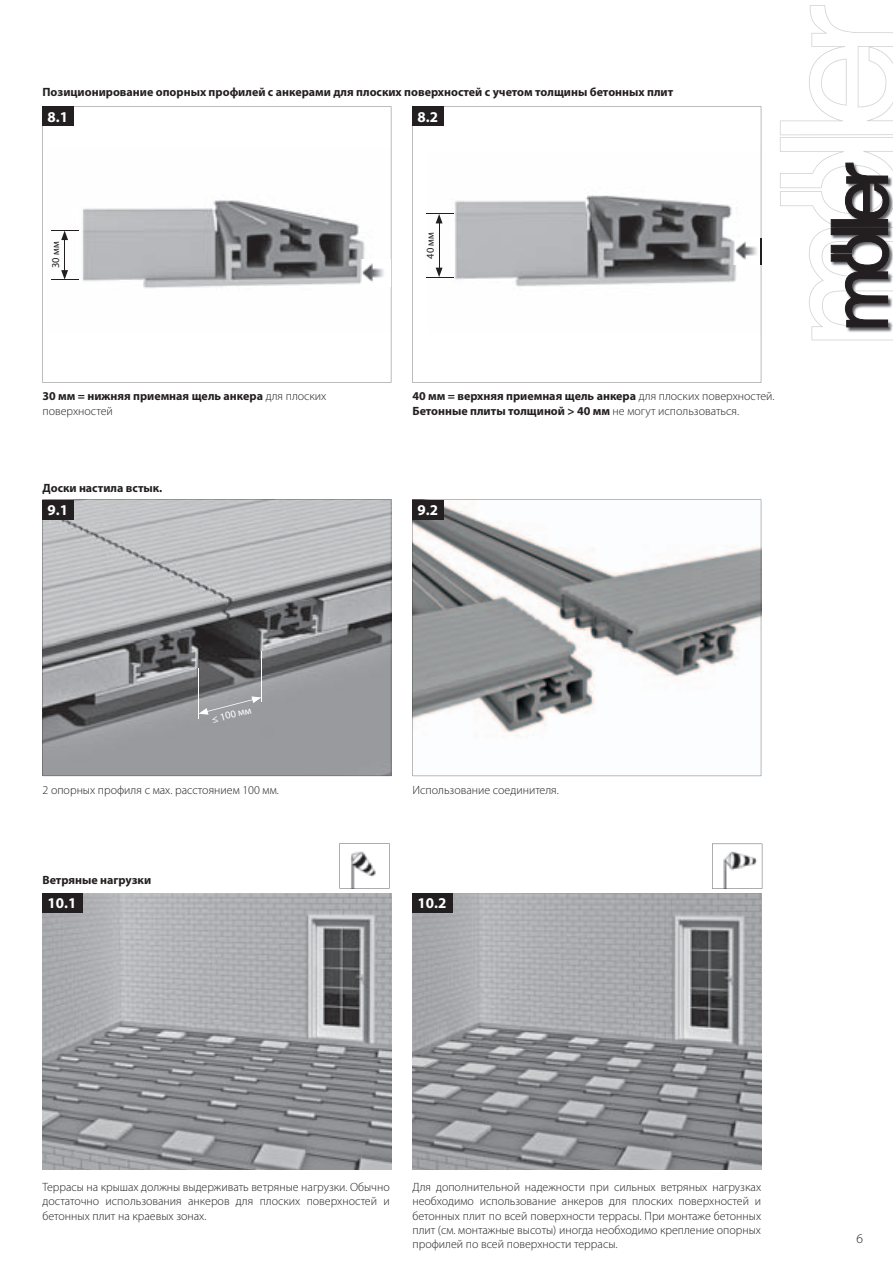
<style>
.page{position:relative;width:893px;height:1263px;background:#fff}
.page>*{position:absolute;margin:0;border:0;box-sizing:border-box;transform-origin:0 0}
.t1{font:700 15px "Myriad Pro";color:#fff}
.t2{font:300 13.5px "Myriad Pro";color:#231f20}
.t3{font:300 12px/14.2px "Myriad Pro";color:#231f20;text-align:justify}
.t4{font:700 12px/15px "Myriad Pro";color:#231f20}
.t5{font:10.5px "Myriad Pro";color:#231f20}
.t6{font:10.5px "Myriad Pro";color:#fff}
.s1{font-weight:300}
</style>
<div class="page">
<svg style="left:780px;top:5px;width:113px;height:335px"></svg>
<svg style="left:43px;top:500px;width:348px;height:276px;background:#9a9b9e"></svg>
<svg style="left:412px;top:500px;width:349px;height:276px"></svg>
<div style="left:43px;top:500px;width:31px;height:19px;background:#231f20"></div>
<div style="left:412px;top:500px;width:32px;height:19px;background:#231f20"></div>
<img style="left:43px;top:893px;width:348px;height:276px">
<img style="left:412px;top:893px;width:349px;height:276px">
<div style="left:43px;top:893px;width:40px;height:20px;background:#231f20"></div>
<div style="left:412px;top:893px;width:41px;height:20px;background:#231f20"></div>
<svg style="left:712px;top:844px;width:50px;height:45px"></svg>
<svg style="left:339px;top:843px;width:51px;height:45px"></svg>
<svg style="left:43px;top:106px;width:348px;height:277px"></svg>
<svg style="left:412px;top:106px;width:349px;height:277px"></svg>
<div style="left:43px;top:106px;width:31px;height:20px;background:#231f20"></div>
<div style="left:412px;top:106px;width:32px;height:20px;background:#231f20"></div>
<hr style="left:64px;top:238px;width:1px;height:34px;background:#231f20">
<svg style="left:52px;top:230px;width:27px;height:10px"></svg>
<svg style="left:52px;top:270px;width:27px;height:10px"></svg>
<hr style="left:439px;top:221px;width:1px;height:49px;background:#231f20">
<svg style="left:426px;top:213px;width:27px;height:10px"></svg>
<svg style="left:426px;top:268px;width:27px;height:10px"></svg>
<img style="left:358px;top:260px;width:33px;height:26px">
<img style="left:731px;top:238px;width:30px;height:26px">
<svg style="left:761px;top:238px;width:1px;height:26px"></svg>
<svg style="left:199px;top:696px;width:62px;height:19px"></svg>
<hr style="left:198px;top:668px;width:1px;height:51px;background:#fff">
<hr style="left:261px;top:651px;width:1px;height:51px;background:#fff">
<p class="t4" style="left:43px;top:85px;width:632px">Позиционирование опорных профилей с анкерами для плоских поверхностей с учетом толщины бетонных плит</p>
<p class="t1" style="left:48px;top:111px;width:22px">8.1</p>
<p class="t1" style="left:417px;top:111px;width:22px">8.2</p>
<p class="t5" style="left:49px;top:268px;width:28px;rotate:-90deg">30 мм</p>
<p class="t5" style="left:424px;top:259px;width:28px;rotate:-90deg">40 мм</p>
<p class="t4" style="left:43px;top:389px;width:285px">30 мм = нижняя приемная щель анкера <span class="s1">для плоских поверхностей</span></p>
<p class="t4" style="left:412px;top:389px;width:364px">40 мм = верхняя приемная щель анкера <span class="s1">для плоских поверхностей.<br></span>Бетонные плиты толщиной &gt; 40 мм <span class="s1">не могут использоваться.</span></p>
<p class="t4" style="left:43px;top:481px;width:121px">Доски настила встык.</p>
<p class="t1" style="left:48px;top:504px;width:22px">9.1</p>
<p class="t1" style="left:417px;top:504px;width:22px">9.2</p>
<p class="t6" style="left:210px;top:713px;width:42px;rotate:-14deg">≤ 100 мм</p>
<p class="t3" style="left:43px;top:782px;width:238px">2 опорных профиля с мах. расстоянием 100 мм.</p>
<p class="t3" style="left:412px;top:782px;width:148px">Использование соединителя.</p>
<p class="t4" style="left:43px;top:873px;width:110px">Ветряные нагрузки</p>
<p class="t1" style="left:48px;top:897px;width:30px">10.1</p>
<p class="t1" style="left:417px;top:897px;width:30px">10.2</p>
<p class="t3" style="left:43px;top:1180px;width:349px">Террасы на крышах должны выдерживать ветряные нагрузки. Обычно достаточно использования анкеров для плоских поверхностей и бетонных плит на краевых зонах.</p>
<p class="t3" style="left:412px;top:1180px;width:350px">Для дополнительной надежности при сильных ветряных нагрузках необходимо использование анкеров для плоских поверхностей и бетонных плит по всей поверхности террасы. При монтаже бетонных плит (см. монтажные высоты) иногда необходимо крепление опорных профилей по всей поверхности террасы.</p>
<p class="t2" style="left:857px;top:1231px;width:8px">6</p>
</div>
